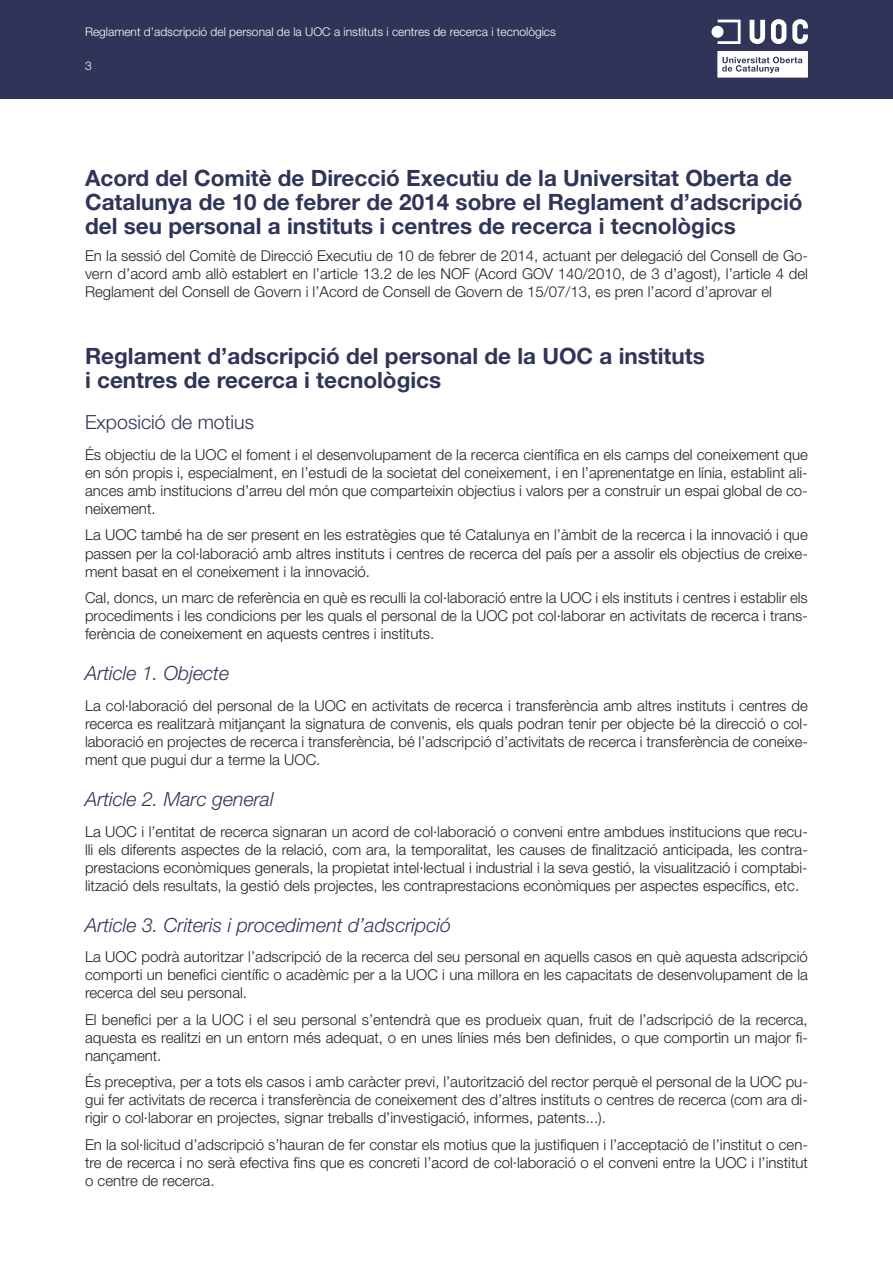
<style>
.page{position:relative;width:893px;height:1263px;background:#fff}
.page>*{position:absolute;margin:0;border:0;box-sizing:border-box;transform-origin:0 0}
.t1{font:700 22.5px/24px "Helvetica Neue LT Std";color:#2f3558}
.t2{font:italic 300 19.5px "Helvetica Neue LT Std";color:#2f3558}
.t3{font:300 19.5px "Helvetica Neue LT Std";color:#2f3558}
.t4{font:300 15px/18px "Helvetica Neue LT Std";color:#231f20;text-align:justify}
.t5{font:300 12px "Helvetica Neue LT Std";color:#fff}
</style>
<div class="page">
<div style="left:0;top:0;width:893px;height:99px;background:#2f3558"></div>
<svg style="left:717px;top:51px;width:91px;height:27px"></svg>
<svg style="left:750px;top:20px;width:15px;height:24px"></svg>
<svg style="left:771px;top:19px;width:15px;height:25px"></svg>
<svg style="left:792px;top:19px;width:16px;height:25px"></svg>
<div style="left:711px;top:26px;width:12px;height:12px;background:#fff;border-radius:50%"></div>
<svg style="left:718px;top:20px;width:23px;height:24px"></svg>
<p class="t5" style="left:85px;top:25px;width:472px">Reglament d’adscripció del personal de la UOC a instituts i centres de recerca i tecnològics</p>
<p class="t5" style="left:85px;top:58px;width:8px">3</p>
<h1 class="t1" style="left:85px;top:166px;width:719px">Acord del Comitè de Direcció Executiu de la Universitat Oberta de<br>Catalunya de 10 de febrer de 2014 sobre el Reglament d’adscripció del seu personal a instituts i centres de recerca i tecnològics</h1>
<p class="t4" style="left:85px;top:246px;width:724px">En la sessió del Comitè de Direcció Executiu de 10 de febrer de 2014, actuant per delegació del Consell de Go· vern d’acord amb allò establert en l’article 13. 2 de les NOF (Acord GOV 140/2010, de 3 d’agost), l’article 4 del Reglament del Consell de Govern i l’Acord de Consell de Govern de 15/07/13, es pren l’acord d’aprovar el</p>
<h1 class="t1" style="left:85px;top:344px;width:621px">Reglament d’adscripció del personal de la UOC a instituts i centres de recerca i tecnològics</h1>
<h2 class="t3" style="left:85px;top:410px;width:171px">Exposició de motius</h2>
<p class="t4" style="left:85px;top:445px;width:724px">És objectiu de la UOC el foment i el desenvolupament de la recerca científica en els camps del coneixement que en són propis i, especialment, en l’estudi de la societat del coneixement, i en l’aprenentatge en línia, establint ali· ances amb institucions d’arreu del món que comparteixin objectius i valors per a construir un espai global de co· neixement.</p>
<p class="t4" style="left:85px;top:526px;width:724px">La UOC també ha de ser present en les estratègies que té Catalunya en l’àmbit de la recerca i la innovació i que passen per la col·laboració amb altres instituts i centres de recerca del país per a assolir els objectius de creixe· ment basat en el coneixement i la innovació.</p>
<p class="t4" style="left:85px;top:588px;width:724px">Cal, doncs, un marc de referència en què es reculli la col·laboració entre la UOC i els instituts i centres i establir els procediments i les condicions per les quals el personal de la UOC pot col·laborar en activitats de recerca i trans· ferència de coneixement en aquests centres i instituts.</p>
<h2 class="t2" style="left:85px;top:661px;width:146px">Article 1. Objecte</h2>
<p class="t4" style="left:85px;top:696px;width:724px">La col·laboració del personal de la UOC en activitats de recerca i transferència amb altres instituts i centres de recerca es realitzarà mitjançant la signatura de convenis, els quals podran tenir per objecte bé la direcció o col· laboració en projectes de recerca i transferència, bé l’adscripció d’activitats de recerca i transferència de coneixe· ment que pugui dur a terme la UOC.</p>
<h2 class="t2" style="left:85px;top:787px;width:190px">Article 2. Marc general</h2>
<p class="t4" style="left:85px;top:822px;width:724px">La UOC i l’entitat de recerca signaran un acord de col·laboració o conveni entre ambdues institucions que recu· lli els diferents aspectes de la relació, com ara, la temporalitat, les causes de finalització anticipada, les contra· prestacions econòmiques generals, la propietat intel·lectual i industrial i la seva gestió, la visualització i comptabi· lització dels resultats, la gestió dels projectes, les contraprestacions econòmiques per aspectes específics, etc.</p>
<h2 class="t2" style="left:85px;top:913px;width:367px">Article 3. Criteris i procediment d’adscripció</h2>
<p class="t4" style="left:85px;top:948px;width:724px">La UOC podrà autoritzar l’adscripció de la recerca del seu personal en aquells casos en què aquesta adscripció comporti un benefici científic o acadèmic per a la UOC i una millora en les capacitats de desenvolupament de la recerca del seu personal.</p>
<p class="t4" style="left:85px;top:1010px;width:724px">El benefici per a la UOC i el seu personal s’entendrà que es produeix quan, fruit de l’adscripció de la recerca, aquesta es realitzi en un entorn més adequat, o en unes línies més ben definides, o que comportin un major fi· nançament.</p>
<p class="t4" style="left:85px;top:1073px;width:724px">És preceptiva, per a tots els casos i amb caràcter previ, l’autorització del rector perquè el personal de la UOC pu· gui fer activitats de recerca i transferència de coneixement des d’altres instituts o centres de recerca (com ara di· rigir o col·laborar en projectes, signar treballs d’investigació, informes, patents...).</p>
<p class="t4" style="left:85px;top:1135px;width:724px">En la sol·licitud d’adscripció s’hauran de fer constar els motius que la justifiquen i l’acceptació de l’institut o cen· tre de recerca i no serà efectiva fins que es concreti l’acord de col·laboració o el conveni entre la UOC i l’institut o centre de recerca.</p>
</div>
